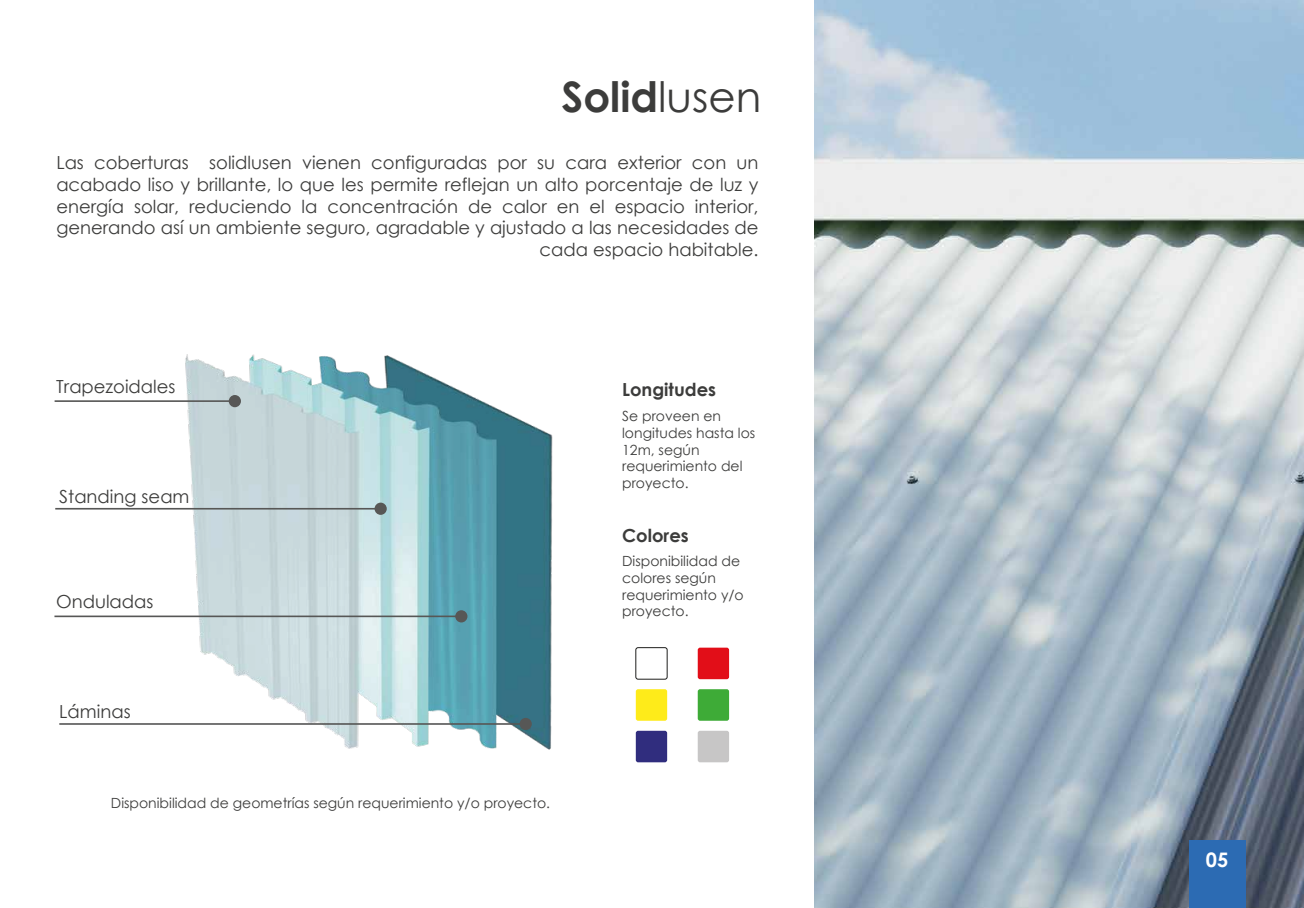
<style>
.page{position:relative;width:1304px;height:908px;background:#fff}
.page>*{position:absolute;margin:0;border:0;box-sizing:border-box;transform-origin:0 0}
.t1{font:700 42px "Century Gothic";color:#3c3c3b}
.t2{font:700 20px "Century Gothic";color:#fff}
.t3{font:18px/21.6px "Century Gothic";color:#3c3c3b;text-align:right}
.t4{font:700 18px "Century Gothic";color:#3c3c3b}
.t5{font:14px/16.8px "Century Gothic";color:#3c3c3b}
.s1{font-weight:400}
</style>
<div class="page">
<img style="left:814px;top:0;width:490px;height:907px">
<img style="left:83px;top:354px;width:570px;height:409px">
<hr style="left:55px;top:400px;width:180px;height:2px;background:#575756">
<div style="left:229px;top:395px;width:12px;height:12px;background:#575756;border-radius:50%"></div>
<hr style="left:55px;top:507px;width:326px;height:2px;background:#575756">
<div style="left:375px;top:502px;width:12px;height:12px;background:#575756;border-radius:50%"></div>
<hr style="left:59px;top:722px;width:467px;height:2px;background:#575756">
<div style="left:520px;top:717px;width:12px;height:12px;background:#575756;border-radius:50%"></div>
<div style="left:698px;top:647px;width:31px;height:32px;background:#e20e18;border-radius:2px"></div>
<div style="left:636px;top:689px;width:31px;height:31px;background:#feeb1a;border-radius:2px"></div>
<div style="left:635px;top:647px;width:33px;height:32px;background:#fff;border:1px solid #1e1e1c;border-radius:2px"></div>
<div style="left:698px;top:689px;width:31px;height:31px;background:#3eab37;border-radius:2px"></div>
<div style="left:636px;top:730px;width:31px;height:32px;background:#302d7e;border-radius:2px"></div>
<div style="left:698px;top:730px;width:31px;height:32px;background:#c7c6c6;border-radius:2px"></div>
<hr style="left:54px;top:615px;width:408px;height:2px;background:#575756">
<div style="left:455px;top:610px;width:12px;height:12px;background:#575756;border-radius:50%"></div>
<div style="left:1189px;top:840px;width:56px;height:67px;background:#2c6bb3"></div>
<h1 class="t1" style="left:562px;top:65px;width:201px">Solid<span class="s1">lusen</span></h1>
<p class="t3" style="left:56px;top:152px;width:704px">Las coberturas solidlusen vienen configuradas por su cara exterior con un acabado liso y brillante, lo que les permite reflejan un alto porcentaje de luz y energía solar, reduciendo la concentración de calor en el espacio interior, generando así un ambiente seguro, agradable y ajustado a las necesidades de cada espacio habitable.</p>
<p class="t3" style="left:56px;top:375px;width:121px">Trapezoidales</p>
<p class="t3" style="left:59px;top:485px;width:132px">Standing seam</p>
<p class="t3" style="left:56px;top:590px;width:99px">Onduladas</p>
<p class="t3" style="left:59px;top:700px;width:73px">Láminas</p>
<p class="t5" style="left:111px;top:793px;width:441px">Disponibilidad de geometrías según requerimiento y/o proyecto.</p>
<p class="t4" style="left:622px;top:376px;width:95px">Longitudes</p>
<p class="t5" style="left:622px;top:407px;width:135px">Se proveen en longitudes hasta los<br>12m, según requerimiento del proyecto.</p>
<p class="t4" style="left:622px;top:521px;width:68px">Colores</p>
<p class="t5" style="left:622px;top:552px;width:123px">Disponibilidad de colores según requerimiento y/o proyecto.</p>
<p class="t2" style="left:1206px;top:843px;width:24px">05</p>
</div>
